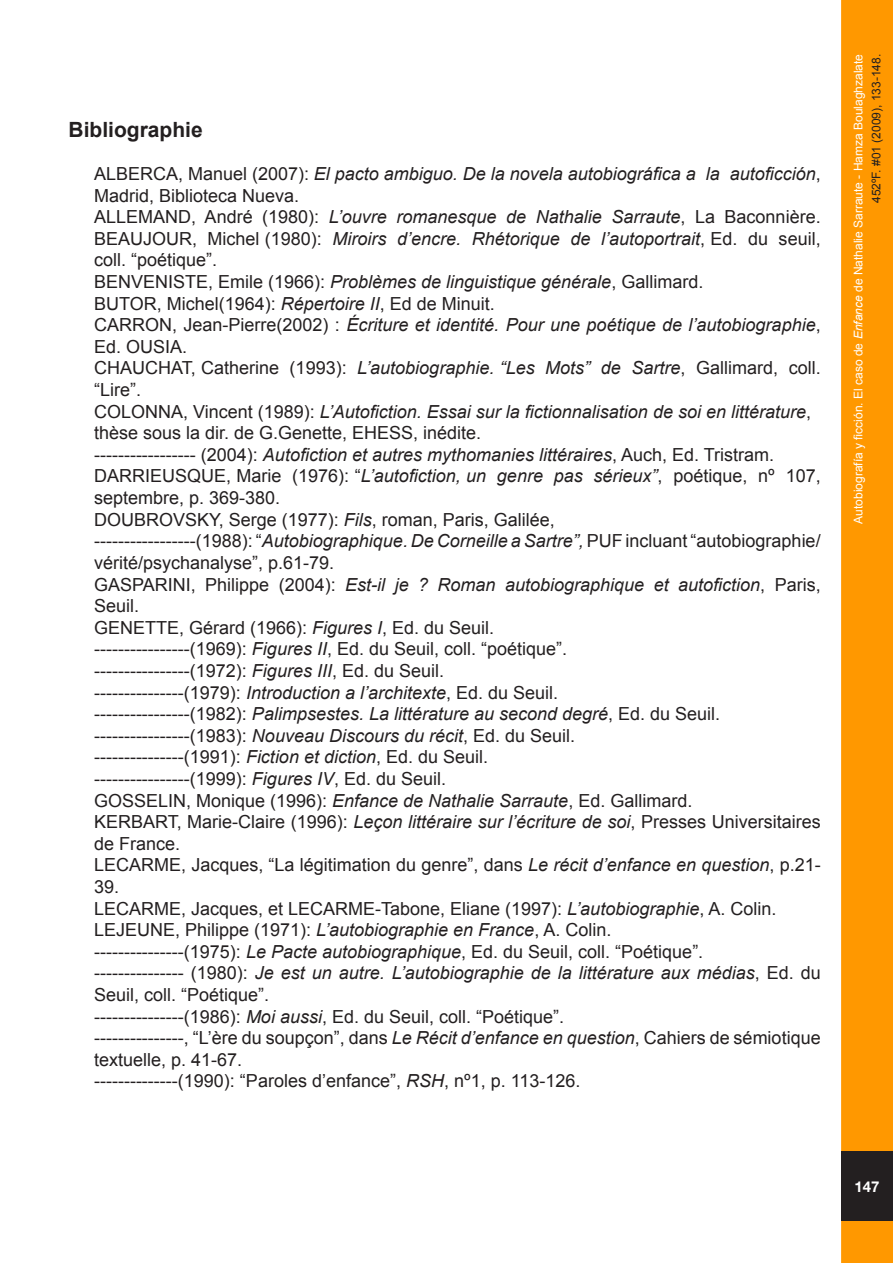
<style>
.page{position:relative;width:893px;height:1263px;background:#fff}
.page>*{position:absolute;margin:0;border:0;box-sizing:border-box;transform-origin:0 0}
.Estilo_de_párrafo_1{font:700 21px "Arial";color:#231f20}
.Estilo_de_párrafo_1-2{font:18px/21.6px "Arial";color:#231f20}
.Estilo_de_párrafo_1-3{font:italic 18px/21.6px "Arial";color:#231f20}
.t1{font:700 15px "Helvetica Neue";color:#fff}
.t2{font:12px/18px "Arial";color:#fff;text-align:right}
.s1{font-style:normal}
.s2{font-style:italic}
.s3{color:#231f20}
</style>
<div class="page">
<hr style="left:0;top:1151px;width:1px;height:70px;background:#231f20">
<div style="left:841px;top:0;width:52px;height:1263px;background:#ff9800;border:3px solid #ff9800"></div>
<div style="left:841px;top:1151px;width:52px;height:70px;background:#231f20"></div>
<p class="Estilo_de_párrafo_1" style="left:69px;top:116px;width:136px">Bibliographie</p>
<p class="Estilo_de_párrafo_1-3" style="left:94px;top:163px;width:728px"><span class="s1">ALBERCA, Manuel (2007):</span> El pacto ambiguo. De la novela autobiográfica a la autoficción<span class="s1">,</span></p>
<p class="Estilo_de_párrafo_1-2" style="left:94px;top:185px;width:207px">Madrid, Biblioteca Nueva.</p>
<p class="Estilo_de_párrafo_1-2" style="left:94px;top:206px;width:728px;text-align:justify">ALLEMAND, André (1980): <span class="s2">L’ouvre romanesque de Nathalie Sarraute</span>, La Baconnière.<br>BEAUJOUR, Michel (1980): <span class="s2">Miroirs d’encre. Rhétorique de l’autoportrait</span>, Ed. du seuil, coll. “poétique”.</p>
<p class="Estilo_de_párrafo_1-2" style="left:94px;top:271px;width:611px">BENVENISTE, Emile (1966): <span class="s2">Problèmes de linguistique générale</span>, Gallimard.</p>
<p class="Estilo_de_párrafo_1-2" style="left:94px;top:293px;width:402px">BUTOR, Michel(1964): <span class="s2">Répertoire II</span>, Ed de Minuit.</p>
<p class="Estilo_de_párrafo_1-3" style="left:94px;top:314px;width:728px"><span class="s1">CARRON, Jean-Pierre(2002) :</span> Écriture et identité. Pour une poétique de l’autobiographie<span class="s1">,<br>Ed. OUSIA.</span></p>
<p class="Estilo_de_párrafo_1-2" style="left:94px;top:357px;width:728px">CHAUCHAT, Catherine (1993): <span class="s2">L’autobiographie. “Les Mots” de Sartre</span>, Gallimard, coll. “Lire”.</p>
<p class="Estilo_de_párrafo_1-3" style="left:94px;top:401px;width:719px"><span class="s1">COLONNA, Vincent (1989):</span> L’Autofiction. Essai sur la fictionnalisation de soi en littérature<span class="s1">,</span></p>
<p class="Estilo_de_párrafo_1-2" style="left:94px;top:422px;width:389px">thèse sous la dir. de G.Genette, EHESS, inédite.</p>
<p class="Estilo_de_párrafo_1-2" style="left:94px;top:444px;width:682px">----------------- (2004): <span class="s2">Autofiction et autres mythomanies littéraires</span>, Auch, Ed. Tristram.</p>
<p class="Estilo_de_párrafo_1-2" style="left:94px;top:465px;width:728px">DARRIEUSQUE, Marie (1976): “<span class="s2">L’autofiction, un genre pas sérieux”</span>, poétique, nº 107, septembre, p. 369-380.</p>
<p class="Estilo_de_párrafo_1-2" style="left:94px;top:509px;width:462px">DOUBROVSKY, Serge (1977): <span class="s2">Fils</span>, roman, Paris, Galilée,</p>
<p class="Estilo_de_párrafo_1-2" style="left:94px;top:530px;width:728px">-----------------(1988): “<span class="s2">Autobiographique. De Corneille a Sartre”,</span> PUF incluant “autobiographie/ vérité/psychanalyse”, p.61-79.</p>
<p class="Estilo_de_párrafo_1-3" style="left:94px;top:574px;width:728px"><span class="s1">GASPARINI, Philippe (2004):</span> Est-il je ? Roman autobiographique et autofiction<span class="s1">, Paris,<br>Seuil.</span></p>
<p class="Estilo_de_párrafo_1-2" style="left:94px;top:617px;width:402px">GENETTE, Gérard (1966): <span class="s2">Figures I</span>, Ed. du Seuil.</p>
<p class="Estilo_de_párrafo_1-2" style="left:94px;top:638px;width:475px">----------------(1969): <span class="s2">Figures II</span>, Ed. du Seuil, coll. “poétique”.</p>
<p class="Estilo_de_párrafo_1-2" style="left:94px;top:660px;width:352px">----------------(1972): <span class="s2">Figures III</span>, Ed. du Seuil.</p>
<p class="Estilo_de_párrafo_1-2" style="left:94px;top:681px;width:466px">---------------(1979): <span class="s2">Introduction a l’architexte</span>, Ed. du Seuil.</p>
<p class="Estilo_de_párrafo_1-3" style="left:94px;top:703px;width:628px"><span class="s1">----------------(1982):</span> Palimpsestes. La littérature au second degré<span class="s1">, Ed. du Seuil.</span></p>
<p class="Estilo_de_párrafo_1-2" style="left:94px;top:725px;width:483px">----------------(1983): <span class="s2">Nouveau Discours du récit</span>, Ed. du Seuil.</p>
<p class="Estilo_de_párrafo_1-2" style="left:94px;top:746px;width:396px">---------------(1991): <span class="s2">Fiction et diction</span>, Ed. du Seuil.</p>
<p class="Estilo_de_párrafo_1-2" style="left:94px;top:768px;width:354px">----------------(1999): <span class="s2">Figures IV</span>, Ed. du Seuil.</p>
<p class="Estilo_de_párrafo_1-2" style="left:94px;top:789px;width:600px">GOSSELIN, Monique (1996): <span class="s2">Enfance de Nathalie Sarraute</span>, Ed. Gallimard.</p>
<p class="Estilo_de_párrafo_1-2" style="left:94px;top:811px;width:728px">KERBART, Marie-Claire (1996): <span class="s2">Leçon littéraire sur l’écriture de soi</span>, Presses Universitaires de France.</p>
<p class="Estilo_de_párrafo_1-2" style="left:94px;top:854px;width:728px">LECARME, Jacques, “La légitimation du genre”, dans <span class="s2">Le récit d’enfance en question</span>, p.21-<br>39.</p>
<p class="Estilo_de_párrafo_1-2" style="left:94px;top:897px;width:684px">LECARME, Jacques, et LECARME-Tabone, Eliane (1997): <span class="s2">L’autobiographie</span>, A. Colin.</p>
<p class="Estilo_de_párrafo_1-2" style="left:94px;top:919px;width:519px">LEJEUNE, Philippe (1971): <span class="s2">L’autobiographie en France</span>, A. Colin.</p>
<p class="Estilo_de_párrafo_1-2" style="left:94px;top:941px;width:611px">---------------(1975): <span class="s2">Le Pacte autobiographique</span>, Ed. du Seuil, coll. “Poétique”.</p>
<p class="Estilo_de_párrafo_1-3" style="left:94px;top:962px;width:728px"><span class="s1">--------------- (1980):</span> Je est un autre. L’autobiographie de la littérature aux médias<span class="s1">, Ed. du<br>Seuil, coll. “Poétique”.</span></p>
<p class="Estilo_de_párrafo_1-2" style="left:94px;top:1005px;width:472px">---------------(1986): <span class="s2">Moi aussi</span>, Ed. du Seuil, coll. “Poétique”.</p>
<p class="Estilo_de_párrafo_1-2" style="left:94px;top:1027px;width:728px">---------------, “L’ère du soupçon”, dans <span class="s2">Le Récit d’enfance en question</span>, Cahiers de sémiotique textuelle, p. 41-67.</p>
<p class="Estilo_de_párrafo_1-2" style="left:94px;top:1070px;width:488px">--------------(1990): “Paroles d’enfance”, <span class="s2">RSH</span>, nº1, p. 113-126.</p>
<p class="t2" style="left:849px;top:524px;width:471px;rotate:-90deg">Autobiografía y ficción. El caso de <span class="s2">Enfance</span> de Nathalie Sarraute - Hamza Boulaghzalate<br><span class="s3">452ºF. #01 (2009), 133-148.</span></p>
<p class="t1" style="left:854px;top:1177px;width:27px">147</p>
</div>
